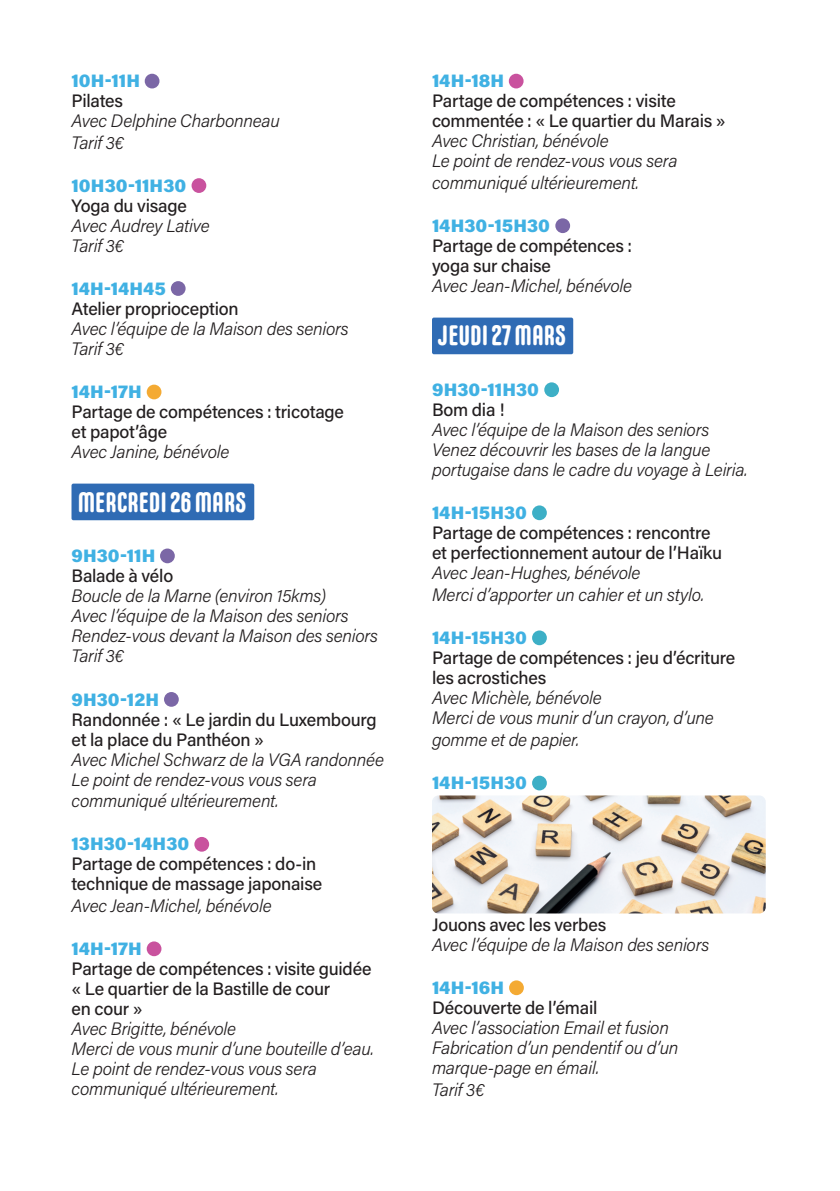
<style>
.page{position:relative;width:840px;height:1191px;background:#fff}
.page>*{position:absolute;margin:0;border:0;box-sizing:border-box;transform-origin:0 0}
.t1{font:700 28px "Carl Marx";color:#fff}
.Chapeau_SMI{font:italic 300 18px/21.6px "Acumin Pro";letter-spacing:-.015em;color:#231f20}
.Chapeau_SMI-2{font:500 18px/20px "Acumin Pro";letter-spacing:-.015em;color:#231f20}
.t2{font:900 18px "Acumin Pro";color:#40b1e3}
</style>
<div class="page">
<div style="left:71px;top:483px;width:183px;height:37px;background:#2f6bb4;border-radius:2px"></div>
<div style="left:432px;top:317px;width:141px;height:37px;background:#2f6bb4;border-radius:2px"></div>
<img style="left:432px;top:795px;width:333px;height:118px">
<div style="left:145px;top:74px;width:14px;height:14px;background:#7b67a6;border-radius:50%"></div>
<div style="left:191px;top:178px;width:15px;height:15px;background:#c9529e;border-radius:50%"></div>
<div style="left:171px;top:281px;width:14px;height:15px;background:#7b67a6;border-radius:50%"></div>
<div style="left:147px;top:384px;width:14px;height:15px;background:#f4aa33;border-radius:50%"></div>
<div style="left:160px;top:548px;width:15px;height:15px;background:#7b67a6;border-radius:50%"></div>
<div style="left:164px;top:692px;width:15px;height:15px;background:#7b67a6;border-radius:50%"></div>
<div style="left:194px;top:837px;width:15px;height:14px;background:#c9529e;border-radius:50%"></div>
<div style="left:147px;top:941px;width:14px;height:15px;background:#c9529e;border-radius:50%"></div>
<div style="left:509px;top:980px;width:14px;height:15px;background:#f4aa33;border-radius:50%"></div>
<div style="left:531px;top:775px;width:15px;height:15px;background:#3dafc6;border-radius:50%"></div>
<div style="left:531px;top:630px;width:15px;height:15px;background:#3dafc6;border-radius:50%"></div>
<div style="left:531px;top:505px;width:15px;height:15px;background:#3dafc6;border-radius:50%"></div>
<div style="left:544px;top:382px;width:14px;height:15px;background:#3dafc6;border-radius:50%"></div>
<div style="left:555px;top:218px;width:14px;height:15px;background:#7b67a6;border-radius:50%"></div>
<div style="left:508px;top:74px;width:15px;height:14px;background:#c9529e;border-radius:50%"></div>
<p class="t2" style="left:71px;top:68px;width:70px">10H-11H</p>
<p class="Chapeau_SMI-2" style="left:71px;top:90px;width:53px">Pilates</p>
<p class="Chapeau_SMI" style="left:71px;top:109px;width:210px">Avec Delphine Charbonneau</p>
<p class="Chapeau_SMI" style="left:71px;top:131px;width:54px">Tarif 3€</p>
<p class="t2" style="left:71px;top:173px;width:116px">10H30-11H30</p>
<p class="Chapeau_SMI-2" style="left:71px;top:195px;width:117px">Yoga du visage</p>
<p class="Chapeau_SMI" style="left:71px;top:214px;width:140px">Avec Audrey Lative</p>
<p class="Chapeau_SMI" style="left:71px;top:234px;width:54px">Tarif 3€</p>
<p class="t2" style="left:71px;top:276px;width:96px">14H-14H45</p>
<p class="Chapeau_SMI-2" style="left:71px;top:298px;width:168px">Atelier proprioception</p>
<p class="Chapeau_SMI" style="left:71px;top:317px;width:278px">Avec l’équipe de la Maison des seniors</p>
<p class="Chapeau_SMI" style="left:71px;top:337px;width:54px">Tarif 3€</p>
<p class="t2" style="left:71px;top:379px;width:72px">14H-17H</p>
<p class="Chapeau_SMI-2" style="left:71px;top:401px;width:274px">Partage de compétences : tricotage et papot’âge</p>
<p class="Chapeau_SMI" style="left:71px;top:440px;width:159px">Avec Janine, bénévole</p>
<p class="t1" style="left:78px;top:486px;width:170px">MERCREDI 26 MARS</p>
<p class="t2" style="left:71px;top:543px;width:85px">9H30-11H</p>
<p class="Chapeau_SMI-2" style="left:71px;top:565px;width:103px">Balade à vélo</p>
<p class="Chapeau_SMI" style="left:71px;top:584px;width:256px">Boucle de la Marne (environ 15kms)</p>
<p class="Chapeau_SMI" style="left:71px;top:604px;width:278px">Avec l’équipe de la Maison des seniors</p>
<p class="Chapeau_SMI" style="left:71px;top:624px;width:308px">Rendez-vous devant la Maison des seniors</p>
<p class="Chapeau_SMI" style="left:71px;top:644px;width:54px">Tarif 3€</p>
<p class="t2" style="left:71px;top:686px;width:89px">9H30-12H</p>
<p class="Chapeau_SMI-2" style="left:71px;top:708px;width:306px">Randonnée : « Le jardin du Luxembourg et la place du Panthéon »</p>
<p class="Chapeau_SMI" style="left:71px;top:748px;width:314px">Avec Michel Schwarz de la VGA randonnée</p>
<p class="Chapeau_SMI" style="left:71px;top:768px;width:247px">Le point de rendez-vous vous sera communiqué ultérieurement.</p>
<p class="t2" style="left:71px;top:831px;width:119px">13H30-14H30</p>
<p class="Chapeau_SMI-2" style="left:71px;top:853px;width:252px">Partage de compétences : do-in technique de massage japonaise</p>
<p class="Chapeau_SMI" style="left:71px;top:894px;width:201px">Avec Jean-Michel, bénévole</p>
<p class="t2" style="left:71px;top:936px;width:72px">14H-17H</p>
<p class="Chapeau_SMI-2" style="left:71px;top:958px;width:301px">Partage de compétences : visite guidée « Le quartier de la Bastille de cour<br>en cour »</p>
<p class="Chapeau_SMI" style="left:71px;top:1017px;width:166px">Avec Brigitte, bénévole</p>
<p class="Chapeau_SMI" style="left:71px;top:1037px;width:304px">Merci de vous munir d’une bouteille d’eau.</p>
<p class="Chapeau_SMI" style="left:71px;top:1058px;width:247px;line-height:20px">Le point de rendez-vous vous sera communiqué ultérieurement.</p>
<p class="t2" style="left:432px;top:68px;width:74px">14H-18H</p>
<p class="Chapeau_SMI-2" style="left:432px;top:90px;width:295px">Partage de compétences : visite commentée : « Le quartier du Marais »</p>
<p class="Chapeau_SMI" style="left:432px;top:129px;width:178px">Avec Christian, bénévole</p>
<p class="Chapeau_SMI" style="left:432px;top:149px;width:247px">Le point de rendez-vous vous sera communiqué ultérieurement.</p>
<p class="t2" style="left:432px;top:213px;width:119px">14H30-15H30</p>
<p class="Chapeau_SMI-2" style="left:432px;top:235px;width:201px">Partage de compétences : yoga sur chaise</p>
<p class="Chapeau_SMI" style="left:432px;top:274px;width:201px">Avec Jean-Michel, bénévole</p>
<p class="t1" style="left:438px;top:320px;width:129px">JEUDI 27 MARS</p>
<p class="t2" style="left:432px;top:377px;width:108px">9H30-11H30</p>
<p class="Chapeau_SMI-2" style="left:432px;top:399px;width:74px">Bom dia !</p>
<p class="Chapeau_SMI" style="left:432px;top:418px;width:278px">Avec l’équipe de la Maison des seniors</p>
<p class="Chapeau_SMI" style="left:432px;top:439px;width:317px;line-height:20px">Venez découvrir les bases de la langue portugaise dans le cadre du voyage à Leiria.</p>
<p class="t2" style="left:432px;top:500px;width:96px">14H-15H30</p>
<p class="Chapeau_SMI-2" style="left:432px;top:522px;width:291px">Partage de compétences : rencontre et perfectionnement autour de l’Haïku</p>
<p class="Chapeau_SMI" style="left:432px;top:561px;width:210px">Avec Jean-Hughes, bénévole</p>
<p class="Chapeau_SMI" style="left:432px;top:583px;width:274px">Merci d’apporter un cahier et un stylo.</p>
<p class="t2" style="left:432px;top:625px;width:96px">14H-15H30</p>
<p class="Chapeau_SMI-2" style="left:432px;top:647px;width:305px">Partage de compétences : jeu d’écriture les acrostiches</p>
<p class="Chapeau_SMI" style="left:432px;top:686px;width:171px">Avec Michèle, bénévole</p>
<p class="Chapeau_SMI" style="left:432px;top:706px;width:283px">Merci de vous munir d’un crayon, d’une gomme et de papier.</p>
<p class="t2" style="left:432px;top:769px;width:96px">14H-15H30</p>
<p class="Chapeau_SMI-2" style="left:432px;top:913px;width:176px">Jouons avec les verbes</p>
<p class="Chapeau_SMI" style="left:432px;top:933px;width:278px">Avec l’équipe de la Maison des seniors</p>
<p class="t2" style="left:432px;top:975px;width:74px">14H-16H</p>
<p class="Chapeau_SMI-2" style="left:432px;top:997px;width:167px">Découverte de l’émail</p>
<p class="Chapeau_SMI" style="left:432px;top:1016px;width:238px">Avec l’association Email et fusion</p>
<p class="Chapeau_SMI" style="left:432px;top:1037px;width:248px;line-height:20px">Fabrication d’un pendentif ou d’un marque-page en émail.</p>
<p class="Chapeau_SMI" style="left:432px;top:1078px;width:54px">Tarif 3€</p>
</div>
